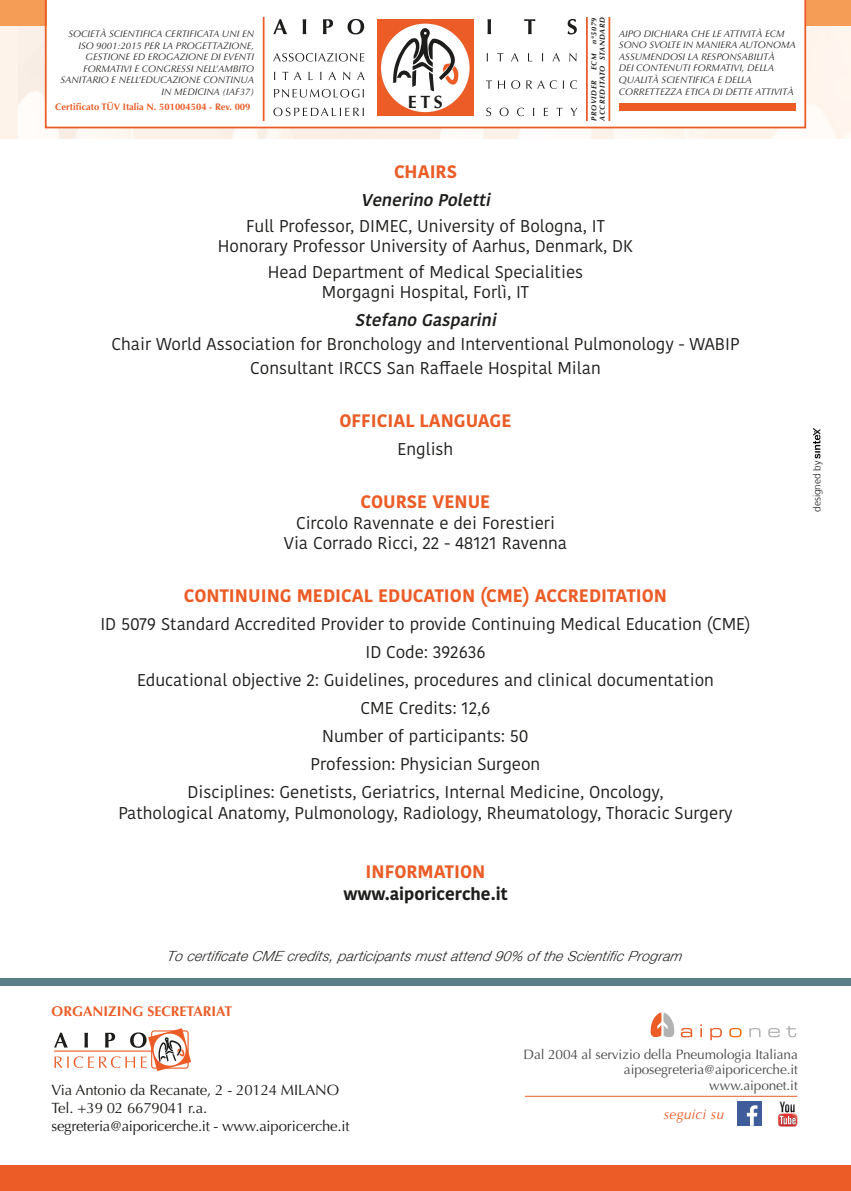
<style>
.page{position:relative;width:851px;height:1191px;background:#fff}
.page>*{position:absolute;margin:0;border:0;box-sizing:border-box;transform-origin:0 0}
.t1{font:700 18px "Kohinoor Bangla";color:#eb5c26}
.t2{font:700 17.8px "Optima";color:#1d1d1b}
.t3{font:17px/28px "Kohinoor Bangla";color:#1d1d1b;text-align:center}
.t4{font:italic 600 17px "Kohinoor Bangla";color:#1d1d1b}
.t5{font:700 17px "Kohinoor Bangla";color:#1d1d1b}
.t6{font:15px/18px "Optima";letter-spacing:-.01em;color:#1d1d1b}
.t7{font:700 14.2px "Optima";color:#eb5c26}
.t8{font:italic 14px "Helvetica Neue";letter-spacing:.02em;color:#1d1d1b}
.t9{font:italic 14px "Optima";letter-spacing:.02em;color:#eb5c26}
.t10{font:13.6px/15.4px "Optima";letter-spacing:-.01em;color:#4b4b4a;text-align:right}
.t11{font:300 10px "Frutiger";color:#1d1d1b}
.t12{font:italic 9.4px/11.6px "Optima";color:#1d1d1b;text-align:right}
.t13{font:700 9.4px "Optima";color:#eb5c26}
.t14{font:italic 700 7.4px/8.4px "Optima";letter-spacing:.08em;color:#1d1d1b;text-align:right}
</style>
<div class="page">
<img style="left:18px;top:26px;width:832px;height:113px">
<div style="left:0;top:0;width:850px;height:26px;background:#f59d57"></div>
<svg style="left:54px;top:1028px;width:137px;height:43px"></svg>
<svg style="left:680px;top:1028px;width:12px;height:9px"></svg>
<svg style="left:710px;top:1028px;width:11px;height:12px"></svg>
<svg style="left:729px;top:1028px;width:12px;height:9px"></svg>
<svg style="left:749px;top:1028px;width:11px;height:9px"></svg>
<svg style="left:768px;top:1028px;width:11px;height:9px"></svg>
<svg style="left:786px;top:1026px;width:10px;height:11px"></svg>
<svg style="left:650px;top:1012px;width:24px;height:25px"></svg>
<div style="left:737px;top:1101px;width:24px;height:24px;background:#3f5c9b"></div>
<svg style="left:746px;top:1105px;width:11px;height:20px"></svg>
<svg style="left:778px;top:1101px;width:19px;height:25px"></svg>
<hr style="left:524px;top:1095px;width:273px;height:1px;background:#eb5c26">
<svg style="left:813px;top:428px;width:7px;height:30px"></svg>
<div style="left:0;top:978px;width:850px;height:7px;background:#598089"></div>
<div style="left:0;top:1165px;width:850px;height:26px;background:#eb5c26"></div>
<svg style="left:45px;top:0;width:761px;height:128px"></svg>
<hr style="left:608px;top:17px;width:2px;height:104px;background:#eb5c26">
<hr style="left:586px;top:17px;width:1px;height:104px;background:#eb5c26">
<div style="left:619px;top:103px;width:176px;height:7px;background:#eb5c26"></div>
<hr style="left:263px;top:17px;width:1px;height:104px;background:#eb5c26">
<div style="left:377px;top:19px;width:96px;height:97px;background:#eb5c26"></div>
<div style="left:381px;top:24px;width:88px;height:88px;background:#fff;border-radius:50%"></div>
<svg style="left:391px;top:28px;width:67px;height:63px"></svg>
<svg style="left:273px;top:19px;width:91px;height:15px"></svg>
<svg style="left:273px;top:108px;width:91px;height:8px"></svg>
<svg style="left:274px;top:89px;width:90px;height:9px"></svg>
<svg style="left:274px;top:72px;width:90px;height:8px"></svg>
<svg style="left:273px;top:53px;width:91px;height:9px"></svg>
<svg style="left:487px;top:19px;width:89px;height:15px"></svg>
<svg style="left:486px;top:108px;width:91px;height:8px"></svg>
<svg style="left:486px;top:80px;width:91px;height:9px"></svg>
<svg style="left:486px;top:53px;width:90px;height:9px"></svg>
<p class="t12" style="left:60px;top:28px;width:195px">SOCIETÀ SCIENTIFICA CERTIFICATA UNI EN ISO 9001:2015 PER LA PROGETTAZIONE, GESTIONE ED EROGAZIONE DI EVENTI FORMATIVI E CONGRESSI NELL’AMBITO SANITARIO E NELL’EDUCAZIONE CONTINUA IN MEDICINA (IAF37)</p>
<p class="t13" style="left:55px;top:101px;width:197px">Certificato TÜV Italia N. 501004504 - Rev. 009</p>
<p class="t2" style="left:408px;top:91px;width:36px">ETS</p>
<p class="t14" style="left:589px;top:120px;width:105px;rotate:-90deg">n°5079<br>ACCREDITATO STANDARD</p>
<p class="t12" style="left:619px;top:28px;width:178px;text-align:left">AIPO DICHIARA CHE LE ATTIVITÀ ECM<br>SONO SVOLTE IN MANIERA AUTONOMA<br>ASSUMENDOSI LA RESPONSABILITÀ<br>DEI CONTENUTI FORMATIVI, DELLA<br>QUALITÀ SCIENTIFICA E DELLA<br>CORRETTEZZA ETICA DI DETTE ATTIVITÀ</p>
<p class="t14" style="left:589px;top:70px;width:18px;rotate:-90deg">ECM</p>
<p class="t14" style="left:589px;top:120px;width:42px;rotate:-90deg">PROVIDER</p>
<p class="t1" style="left:394px;top:155px;width:64px">CHAIRS</p>
<p class="t4" style="left:361px;top:185px;width:135px">Venerino Poletti</p>
<p class="t3" style="left:218px;top:215px;width:416px;line-height:20.4px">Full Professor, DIMEC, University of Bologna, IT<br>Honorary Professor University of Aarhus, Denmark, DK</p>
<p class="t3" style="left:267px;top:261px;width:317px;line-height:20.4px">Head Department of Medical Specialities<br>Morgagni Hospital, Forlì, IT</p>
<p class="t4" style="left:355px;top:306px;width:147px">Stefano Gasparini</p>
<p class="t3" style="left:111px;top:332px;width:629px;line-height:24px">Chair World Association for Bronchology and Interventional Pulmonology - WABIP<br>Consultant IRCCS San Raffaele Hospital Milan</p>
<p class="t1" style="left:339px;top:405px;width:174px">OFFICIAL LANGUAGE</p>
<p class="t3" style="left:397px;top:435px;width:57px">English</p>
<p class="t1" style="left:360px;top:486px;width:131px">COURSE VENUE</p>
<p class="t3" style="left:284px;top:512px;width:285px;line-height:20.4px">Circolo Ravennate e dei Forestieri<br>Via Corrado Ricci, 22 - 48121 Ravenna</p>
<p class="t1" style="left:184px;top:580px;width:484px">CONTINUING MEDICAL EDUCATION (CME) ACCREDITATION</p>
<p class="t3" style="left:100px;top:610px;width:651px">ID 5079 Standard Accredited Provider to provide Continuing Medical Education (CME)<br>ID Code: 392636<br>Educational objective 2: Guidelines, procedures and clinical documentation<br>CME Credits: 12,6<br>Number of participants: 50<br>Profession: Physician Surgeon<br>Disciplines: Genetists, Geriatrics, Internal Medicine, Oncology,</p>
<p class="t3" style="left:118px;top:798px;width:615px">Pathological Anatomy, Pulmonology, Radiology, Rheumatology, Thoracic Surgery</p>
<p class="t1" style="left:365px;top:856px;width:121px">INFORMATION</p>
<p class="t5" style="left:343px;top:879px;width:166px">www.aiporicerche.it</p>
<p class="t11" style="left:811px;top:512px;width:53px;rotate:-90deg">designed by</p>
<p class="t8" style="left:167px;top:947px;width:519px">To certificate CME credits, p articip ants must attend 90% of the Scientific Program</p>
<p class="t7" style="left:52px;top:1002px;width:182px">ORGANIZING SECRETARIAT</p>
<p class="t6" style="left:52px;top:1081px;width:299px">Via Antonio da Recanate, 2 - 20124 MILANO<br>Tel. +39 02 6679041 r.a. segreteria@aiporicerche.it - www.aiporicerche.it</p>
<p class="t10" style="left:523px;top:1046px;width:276px">Dal 2004 al servizio della Pneumologia Italiana aiposegreteria@aiporicerche.it<br>www.aiponet.it</p>
<p class="t9" style="left:663px;top:1105px;width:62px">seguici su</p>
</div>
